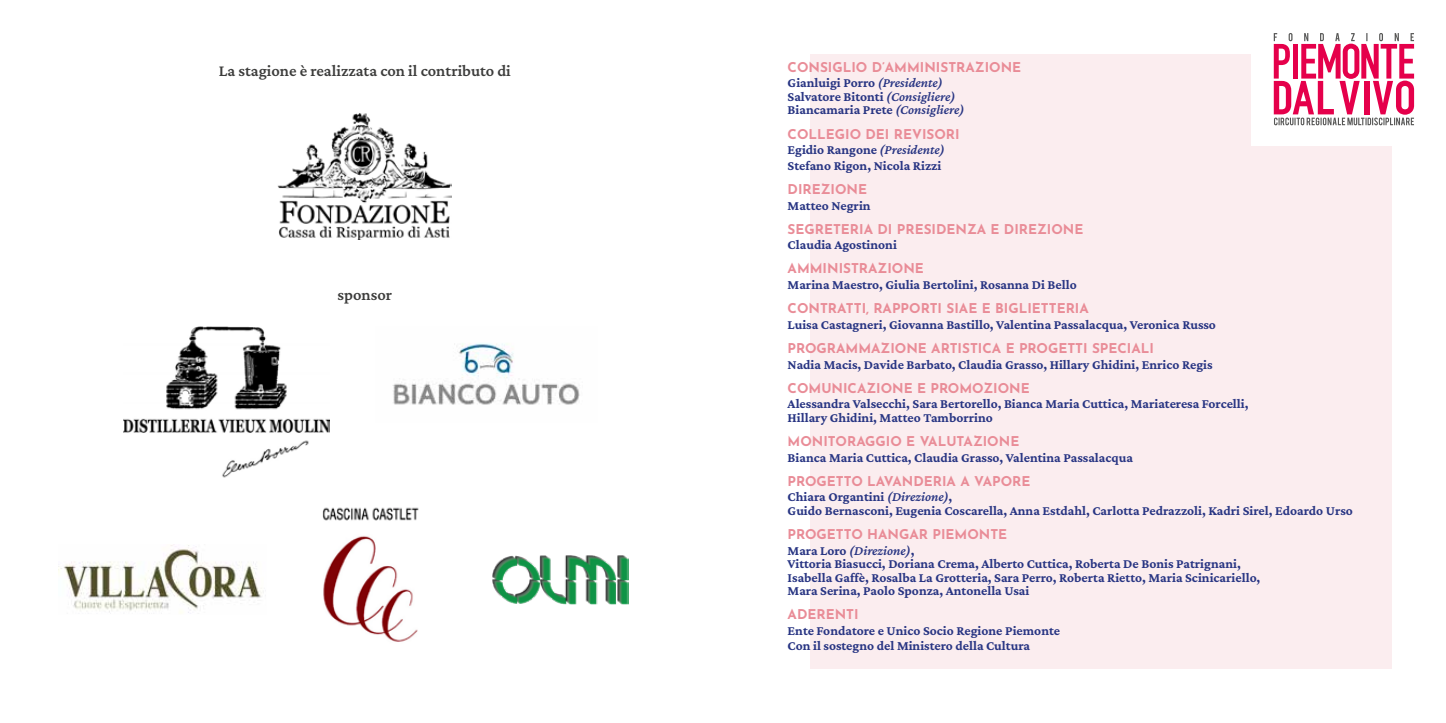
<style>
.page{position:relative;width:1446px;height:723px;background:#fff}
.page>*{position:absolute;margin:0;border:0;box-sizing:border-box;transform-origin:0 0}
.t1{font:600 16.5px "Crimson Pro";color:#3c3c3b}
.t2{font:700 13.5px/13.5px "Crimson Pro";color:#283583}
.t3{font:700 13.5px "Josefin Sans";color:#e98c97}
.s1{font-weight:600;font-style:italic}
</style>
<div class="page">
<div style="left:810px;top:54px;width:582px;height:615px;background:#fbedef"></div>
<div style="left:1251px;top:0;width:195px;height:146px;background:#fff"></div>
<svg style="left:1273px;top:33px;width:141px;height:92px"></svg>
<img style="left:392px;top:343px;width:188px;height:62px">
<img style="left:124px;top:326px;width:205px;height:152px">
<img style="left:322px;top:507px;width:97px;height:135px">
<img style="left:278px;top:113px;width:174px;height:127px">
<img style="left:58px;top:544px;width:206px;height:70px">
<img style="left:492px;top:555px;width:136px;height:49px">
<p class="t1" style="left:219px;top:61px;width:293px">La stagione è realizzata con il contributo di</p>
<p class="t1" style="left:338px;top:284px;width:56px">sponsor</p>
<p class="t3" style="left:787px;top:57px;width:235px">CONSIGLIO D’AMMINISTRAZIONE</p>
<p class="t2" style="left:787px;top:76px;width:178px">Gianluigi Porro <span class="s1">(Presidente)<br></span>Salvatore Bitonti <span class="s1">(Consigliere)<br></span>Biancamaria Prete <span class="s1">(Consigliere)</span></p>
<p class="t3" style="left:787px;top:124px;width:174px">COLLEGIO DEI REVISORI</p>
<p class="t2" style="left:787px;top:142px;width:159px;line-height:15.6px">Egidio Rangone <span class="s1">(Presidente)<br></span>Stefano Rigon, Nicola Rizzi</p>
<p class="t3" style="left:787px;top:179px;width:81px">DIREZIONE</p>
<p class="t2" style="left:787px;top:198px;width:85px">Matteo Negrin</p>
<p class="t3" style="left:787px;top:219px;width:297px">SEGRETERIA DI PRESIDENZA E DIREZIONE</p>
<p class="t2" style="left:787px;top:238px;width:111px">Claudia Agostinoni</p>
<p class="t3" style="left:787px;top:259px;width:138px">AMMINISTRAZIONE</p>
<p class="t2" style="left:787px;top:278px;width:291px">Marina Maestro, Giulia Bertolini, Rosanna Di Bello</p>
<p class="t3" style="left:787px;top:298px;width:303px">CONTRATTI, RAPPORTI SIAE E BIGLIETTERIA</p>
<p class="t2" style="left:787px;top:317px;width:430px">Luisa Castagneri, Giovanna Bastillo, Valentina Passalacqua, Veronica Russo</p>
<p class="t3" style="left:787px;top:338px;width:368px">PROGRAMMAZIONE ARTISTICA E PROGETTI SPECIALI</p>
<p class="t2" style="left:787px;top:357px;width:426px">Nadia Macis, Davide Barbato, Claudia Grasso, Hillary Ghidini, Enrico Regis</p>
<p class="t3" style="left:787px;top:378px;width:243px">COMUNICAZIONE E PROMOZIONE</p>
<p class="t2" style="left:787px;top:397px;width:462px">Alessandra Valsecchi, Sara Bertorello, Bianca Maria Cuttica, Mariateresa Forcelli,<br>Hillary Ghidini, Matteo Tamborrino</p>
<p class="t3" style="left:787px;top:431px;width:233px">MONITORAGGIO E VALUTAZIONE</p>
<p class="t2" style="left:787px;top:450px;width:347px">Bianca Maria Cuttica, Claudia Grasso, Valentina Passalacqua</p>
<p class="t3" style="left:787px;top:471px;width:244px">PROGETTO LAVANDERIA A VAPORE</p>
<p class="t2" style="left:787px;top:490px;width:567px">Chiara Organtini <span class="s1">(Direzione)</span>,<br>Guido Bernasconi, Eugenia Coscarella, Anna Estdahl, Carlotta Pedrazzoli, Kadri Sirel, Edoardo Urso</p>
<p class="t3" style="left:787px;top:524px;width:221px">PROGETTO HANGAR PIEMONTE</p>
<p class="t2" style="left:787px;top:543px;width:474px">Mara Loro <span class="s1">(Direzione)</span>,<br>Vittoria Biasucci, Doriana Crema, Alberto Cuttica, Roberta De Bonis Patrignani, Isabella Gaffè, Rosalba La Grotteria, Sara Perro, Roberta Rietto, Maria Scinicariello, Mara Serina, Paolo Sponza, Antonella Usai</p>
<p class="t3" style="left:787px;top:604px;width:72px">ADERENTI</p>
<p class="t2" style="left:787px;top:622px;width:274px;line-height:15.6px">Ente Fondatore e Unico Socio Regione Piemonte<br>Con il sostegno del Ministero della Cultura</p>
</div>
